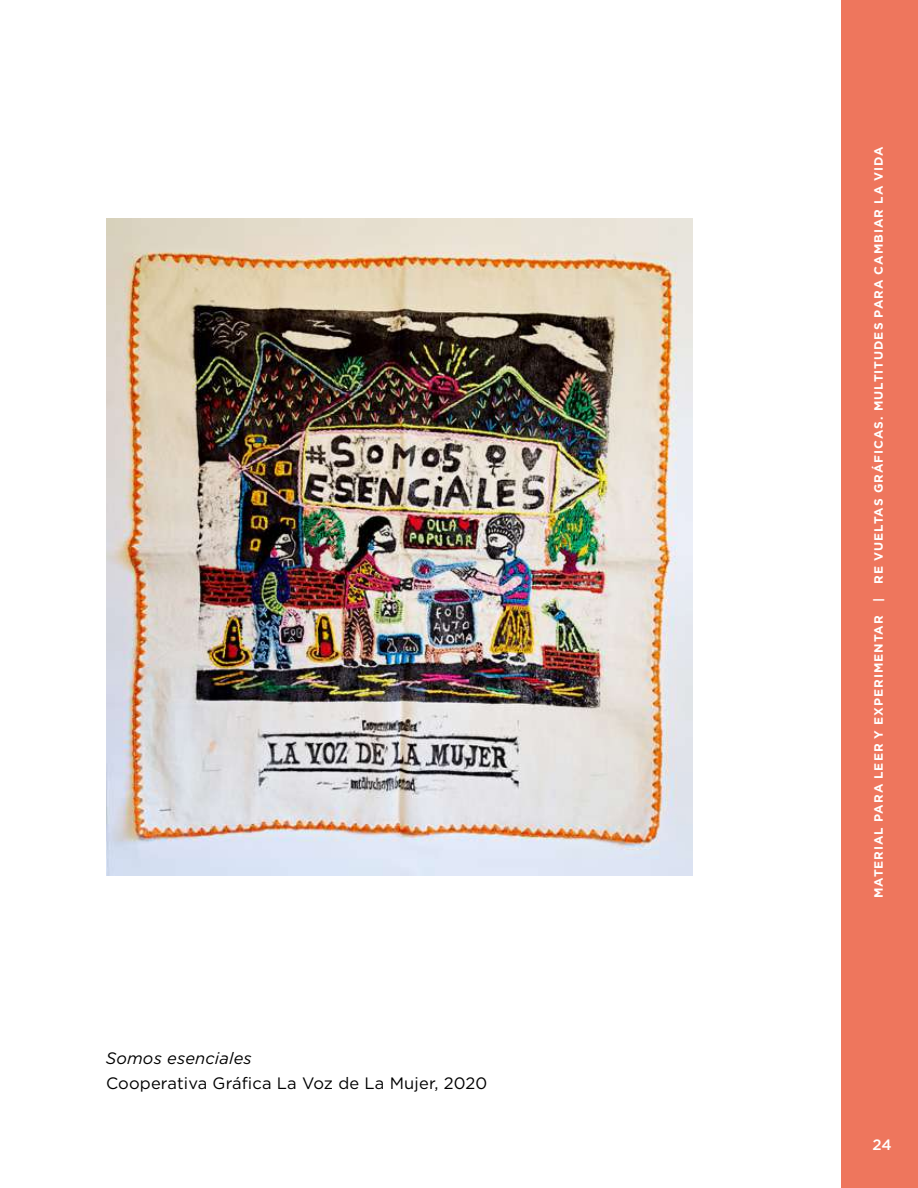
<style>
.page{position:relative;width:918px;height:1188px;background:#fff}
.page>*{position:absolute;margin:0;border:0;box-sizing:border-box;transform-origin:0 0}
.t1{font:16.5px "Gotham";letter-spacing:.01em;color:#000}
.t2{font:italic 16.5px "Gotham";letter-spacing:.01em;color:#000}
.t3{font:500 15px "Gotham";color:#fff}
.t4{font:700 12px "Gotham";letter-spacing:.08em;color:#fff}
</style>
<div class="page">
<div style="left:841px;top:0;width:77px;height:1188px;background:#ee765d"></div>
<img style="left:106px;top:219px;width:587px;height:656px">
<h1 class="t2" style="left:106px;top:1048px;width:147px">Somos esenciales</h1>
<h1 class="t1" style="left:106px;top:1072px;width:383px">Cooperativa Gráfica La Voz de La Mujer, 2020</h1>
<p class="t4" style="left:871px;top:898px;width:753px;rotate:-90deg">MATERIAL PARA LEER Y EXPERIMENTAR | RE VUELTAS GRÁFICAS. MULTITUDES PARA CAMBIAR LA VIDA</p>
<p class="t3" style="left:873px;top:1135px;width:21px">24</p>
</div>
